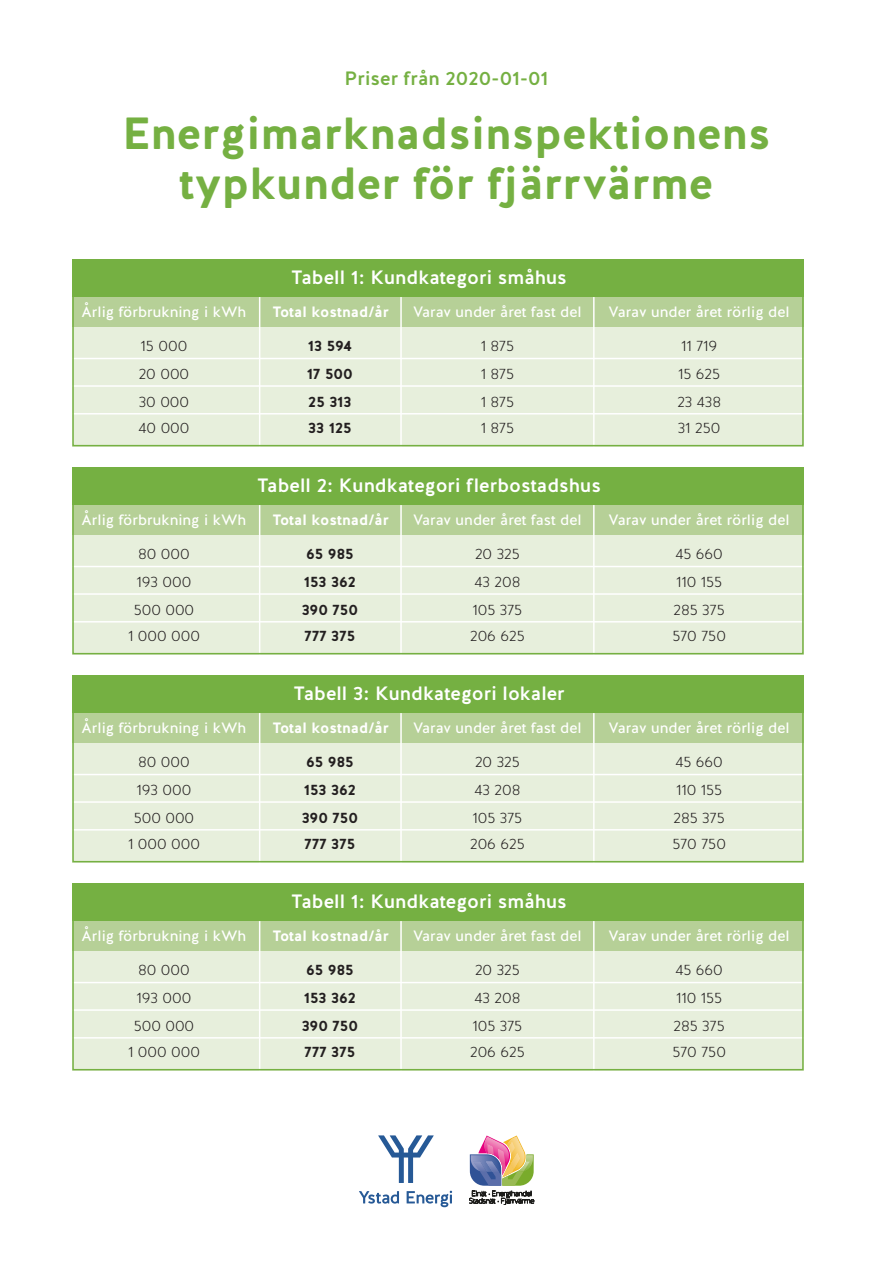
<style>
.page{position:relative;width:893px;height:1263px;background:#fff}
.page>*{position:absolute;margin:0;border:0;box-sizing:border-box;transform-origin:0 0}
.t1{font:700 45px "Halis R";color:#75b042}
.t2{font:500 19.35px "Halis R";color:#fff}
.t3{font:500 19.35px "Halis R";color:#75b042}
.t4{font:300 15px "Halis R";color:#231f20}
.t5{font:15px "Halis R";color:#fff}
.t6{font:700 15px "Halis R";color:#231f20}
.t7{font:700 15px "Halis R";color:#fff}
</style>
<div class="page">
<svg style="left:378px;top:1135px;width:56px;height:48px"></svg>
<svg style="left:359px;top:1191px;width:40px;height:12px"></svg>
<svg style="left:407px;top:1191px;width:45px;height:16px"></svg>
<svg style="left:469px;top:1135px;width:65px;height:70px"></svg>
<div style="left:72px;top:297px;width:732px;height:30px;background:#b6d097"></div>
<div style="left:72px;top:327px;width:732px;height:119px;background:#e7efdc"></div>
<hr style="left:259px;top:297px;width:1px;height:149px;background:#fff">
<hr style="left:400px;top:297px;width:2px;height:149px;background:#fff">
<hr style="left:593px;top:297px;width:2px;height:149px;background:#fff">
<hr style="left:72px;top:358px;width:732px;height:1px;background:#fff">
<hr style="left:72px;top:385px;width:732px;height:2px;background:#fff">
<hr style="left:72px;top:413px;width:732px;height:1px;background:#fff">
<div style="left:72px;top:259px;width:732px;height:187px;border:2px solid #75b042"></div>
<div style="left:72px;top:713px;width:732px;height:30px;background:#b6d097"></div>
<div style="left:72px;top:743px;width:732px;height:119px;background:#e7efdc"></div>
<hr style="left:259px;top:713px;width:1px;height:149px;background:#fff">
<hr style="left:400px;top:713px;width:2px;height:149px;background:#fff">
<hr style="left:593px;top:713px;width:2px;height:149px;background:#fff">
<hr style="left:72px;top:774px;width:732px;height:1px;background:#fff">
<hr style="left:72px;top:801px;width:732px;height:2px;background:#fff">
<hr style="left:72px;top:829px;width:732px;height:1px;background:#fff">
<div style="left:72px;top:675px;width:732px;height:187px;border:2px solid #75b042"></div>
<div style="left:72px;top:505px;width:732px;height:30px;background:#b6d097"></div>
<div style="left:72px;top:535px;width:732px;height:119px;background:#e7efdc"></div>
<hr style="left:259px;top:505px;width:1px;height:149px;background:#fff">
<hr style="left:400px;top:505px;width:2px;height:149px;background:#fff">
<hr style="left:593px;top:505px;width:2px;height:149px;background:#fff">
<hr style="left:72px;top:566px;width:732px;height:1px;background:#fff">
<hr style="left:72px;top:593px;width:732px;height:2px;background:#fff">
<hr style="left:72px;top:621px;width:732px;height:1px;background:#fff">
<div style="left:72px;top:467px;width:732px;height:187px;border:2px solid #75b042"></div>
<div style="left:72px;top:921px;width:732px;height:30px;background:#b6d097"></div>
<div style="left:72px;top:951px;width:732px;height:119px;background:#e7efdc"></div>
<hr style="left:259px;top:921px;width:1px;height:149px;background:#fff">
<hr style="left:400px;top:921px;width:2px;height:149px;background:#fff">
<hr style="left:593px;top:921px;width:2px;height:149px;background:#fff">
<hr style="left:72px;top:982px;width:732px;height:1px;background:#fff">
<hr style="left:72px;top:1009px;width:732px;height:2px;background:#fff">
<hr style="left:72px;top:1037px;width:732px;height:1px;background:#fff">
<div style="left:72px;top:883px;width:732px;height:187px;border:2px solid #75b042"></div>
<div style="left:72px;top:259px;width:732px;height:38px;background:#75b042"></div>
<div style="left:72px;top:467px;width:732px;height:38px;background:#75b042"></div>
<div style="left:72px;top:675px;width:732px;height:38px;background:#75b042"></div>
<div style="left:72px;top:883px;width:732px;height:38px;background:#75b042"></div>
<p class="t3" style="left:345px;top:66px;width:205px">Priser från 2020-01-01</p>
<p class="t1" style="left:122px;top:105px;width:650px">Energimarknadsinspektionens</p>
<p class="t1" style="left:180px;top:154px;width:535px">typkunder för fjärrvärme</p>
<p class="t2" style="left:291px;top:264px;width:277px">Tabell 1: Kundkategori småhus</p>
<p class="t5" style="left:82px;top:302px;width:166px">Årlig förbrukning i kWh</p>
<p class="t7" style="left:272px;top:302px;width:118px">Total kostnad/år</p>
<p class="t5" style="left:413px;top:302px;width:170px">Varav under året fast del</p>
<p class="t5" style="left:609px;top:302px;width:183px">Varav under året rörlig del</p>
<p class="t4" style="left:141px;top:337px;width:48px">15 000</p>
<p class="t6" style="left:308px;top:336px;width:45px">13 594</p>
<p class="t4" style="left:481px;top:337px;width:35px">1 875</p>
<p class="t4" style="left:681px;top:337px;width:37px">11 719</p>
<p class="t4" style="left:139px;top:364px;width:52px">20 000</p>
<p class="t6" style="left:307px;top:364px;width:48px">17 500</p>
<p class="t4" style="left:481px;top:364px;width:35px">1 875</p>
<p class="t4" style="left:678px;top:364px;width:44px">15 625</p>
<p class="t4" style="left:139px;top:392px;width:52px">30 000</p>
<p class="t6" style="left:308px;top:392px;width:45px">25 313</p>
<p class="t4" style="left:481px;top:392px;width:35px">1 875</p>
<p class="t4" style="left:677px;top:392px;width:45px">23 438</p>
<p class="t4" style="left:138px;top:418px;width:52px">40 000</p>
<p class="t6" style="left:308px;top:418px;width:45px">33 125</p>
<p class="t4" style="left:481px;top:418px;width:35px">1 875</p>
<p class="t4" style="left:678px;top:418px;width:44px">31 250</p>
<p class="t2" style="left:257px;top:472px;width:346px">Tabell 2: Kundkategori flerbostadshus</p>
<p class="t5" style="left:82px;top:510px;width:166px">Årlig förbrukning i kWh</p>
<p class="t7" style="left:272px;top:510px;width:118px">Total kostnad/år</p>
<p class="t5" style="left:413px;top:510px;width:170px">Varav under året fast del</p>
<p class="t5" style="left:609px;top:510px;width:183px">Varav under året rörlig del</p>
<p class="t4" style="left:138px;top:545px;width:53px">80 000</p>
<p class="t6" style="left:306px;top:544px;width:49px">65 985</p>
<p class="t4" style="left:475px;top:545px;width:46px">20 325</p>
<p class="t4" style="left:675px;top:545px;width:49px">45 660</p>
<p class="t4" style="left:137px;top:572px;width:56px">193 000</p>
<p class="t6" style="left:304px;top:572px;width:54px">153 362</p>
<p class="t4" style="left:474px;top:572px;width:47px">43 208</p>
<p class="t4" style="left:676px;top:572px;width:48px">110 155</p>
<p class="t4" style="left:134px;top:600px;width:62px">500 000</p>
<p class="t6" style="left:302px;top:600px;width:58px">390 750</p>
<p class="t4" style="left:473px;top:600px;width:51px">105 375</p>
<p class="t4" style="left:674px;top:600px;width:53px">285 375</p>
<p class="t4" style="left:128px;top:626px;width:73px">1 000 000</p>
<p class="t6" style="left:305px;top:626px;width:52px">777 375</p>
<p class="t4" style="left:470px;top:626px;width:56px">206 625</p>
<p class="t4" style="left:672px;top:626px;width:55px">570 750</p>
<p class="t2" style="left:294px;top:680px;width:273px">Tabell 3: Kundkategori lokaler</p>
<p class="t5" style="left:82px;top:718px;width:166px">Årlig förbrukning i kWh</p>
<p class="t7" style="left:272px;top:718px;width:118px">Total kostnad/år</p>
<p class="t5" style="left:413px;top:718px;width:170px">Varav under året fast del</p>
<p class="t5" style="left:609px;top:718px;width:183px">Varav under året rörlig del</p>
<p class="t4" style="left:138px;top:753px;width:53px">80 000</p>
<p class="t6" style="left:306px;top:752px;width:49px">65 985</p>
<p class="t4" style="left:475px;top:753px;width:46px">20 325</p>
<p class="t4" style="left:675px;top:753px;width:49px">45 660</p>
<p class="t4" style="left:137px;top:780px;width:56px">193 000</p>
<p class="t6" style="left:304px;top:780px;width:54px">153 362</p>
<p class="t4" style="left:474px;top:780px;width:47px">43 208</p>
<p class="t4" style="left:676px;top:780px;width:48px">110 155</p>
<p class="t4" style="left:134px;top:808px;width:62px">500 000</p>
<p class="t6" style="left:302px;top:808px;width:58px">390 750</p>
<p class="t4" style="left:473px;top:808px;width:51px">105 375</p>
<p class="t4" style="left:674px;top:808px;width:53px">285 375</p>
<p class="t4" style="left:128px;top:834px;width:73px">1 000 000</p>
<p class="t6" style="left:305px;top:834px;width:52px">777 375</p>
<p class="t4" style="left:470px;top:834px;width:56px">206 625</p>
<p class="t4" style="left:672px;top:834px;width:55px">570 750</p>
<p class="t2" style="left:291px;top:888px;width:277px">Tabell 1: Kundkategori småhus</p>
<p class="t5" style="left:82px;top:926px;width:166px">Årlig förbrukning i kWh</p>
<p class="t7" style="left:272px;top:926px;width:118px">Total kostnad/år</p>
<p class="t5" style="left:413px;top:926px;width:170px">Varav under året fast del</p>
<p class="t5" style="left:609px;top:926px;width:183px">Varav under året rörlig del</p>
<p class="t4" style="left:138px;top:961px;width:53px">80 000</p>
<p class="t6" style="left:306px;top:960px;width:49px">65 985</p>
<p class="t4" style="left:475px;top:961px;width:46px">20 325</p>
<p class="t4" style="left:675px;top:961px;width:49px">45 660</p>
<p class="t4" style="left:137px;top:988px;width:56px">193 000</p>
<p class="t6" style="left:304px;top:988px;width:54px">153 362</p>
<p class="t4" style="left:474px;top:988px;width:47px">43 208</p>
<p class="t4" style="left:676px;top:988px;width:48px">110 155</p>
<p class="t4" style="left:134px;top:1016px;width:62px">500 000</p>
<p class="t6" style="left:302px;top:1016px;width:58px">390 750</p>
<p class="t4" style="left:473px;top:1016px;width:51px">105 375</p>
<p class="t4" style="left:674px;top:1016px;width:53px">285 375</p>
<p class="t4" style="left:128px;top:1042px;width:73px">1 000 000</p>
<p class="t6" style="left:305px;top:1042px;width:52px">777 375</p>
<p class="t4" style="left:470px;top:1042px;width:56px">206 625</p>
<p class="t4" style="left:672px;top:1042px;width:55px">570 750</p>
</div>
